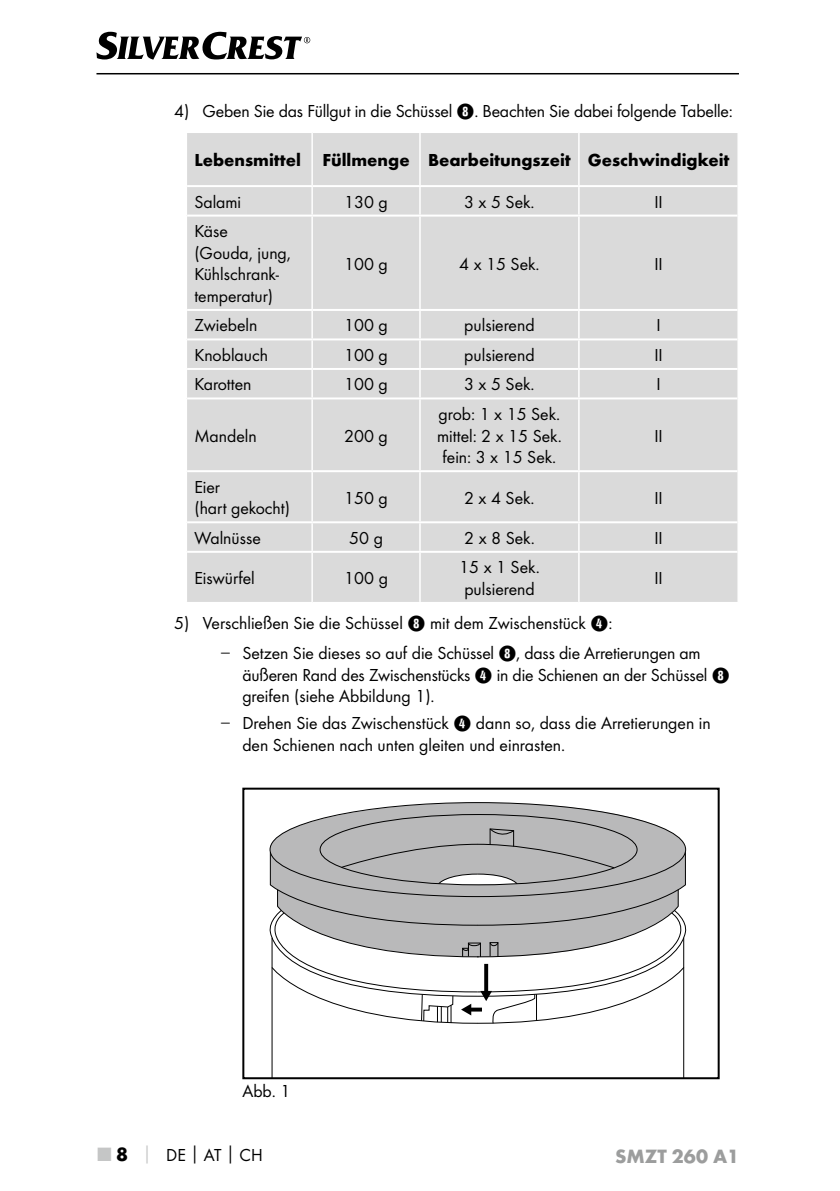
<style>
.page{position:relative;width:840px;height:1191px;background:#fff}
.page>*{position:absolute;margin:0;border:0;box-sizing:border-box;transform-origin:0 0}
.t1{font:700 20px "Futura";color:#9c9d9d}
.t2{font:18px/21.6px "Futura Boo";color:#000}
.t3{font:700 18px "Futura";color:#000}
.s1{font-family:"Hako PI Nummern"}
.s2{font-family:"Verdana";color:#565656}
.s3{font-family:"Futura";font-weight:700;font-size:20px;color:#c5c6c6}
.s4{font-family:"Futura";font-weight:700;font-size:20px}
.s5{font-family:"Futura";font-weight:700;color:#c5c6c6}
.s6{font-family:"Futura";font-weight:700}
</style>
<div class="page">
<hr style="left:96px;top:73px;width:642px;height:1px;background:#000">
<svg style="left:96px;top:32px;width:214px;height:28px"></svg>
<div style="left:187px;top:133px;width:550px;height:469px;background:#dadada"></div>
<hr style="left:187px;top:185px;width:125px;height:2px;background:#fff">
<hr style="left:312px;top:185px;width:108px;height:2px;background:#fff">
<hr style="left:420px;top:185px;width:158px;height:2px;background:#fff">
<hr style="left:578px;top:185px;width:159px;height:2px;background:#fff">
<hr style="left:187px;top:215px;width:125px;height:2px;background:#fff">
<hr style="left:312px;top:215px;width:108px;height:2px;background:#fff">
<hr style="left:420px;top:215px;width:158px;height:2px;background:#fff">
<hr style="left:578px;top:215px;width:159px;height:2px;background:#fff">
<hr style="left:187px;top:309px;width:125px;height:2px;background:#fff">
<hr style="left:312px;top:309px;width:108px;height:2px;background:#fff">
<hr style="left:420px;top:309px;width:158px;height:2px;background:#fff">
<hr style="left:578px;top:309px;width:159px;height:2px;background:#fff">
<hr style="left:187px;top:338px;width:125px;height:2px;background:#fff">
<hr style="left:312px;top:338px;width:108px;height:2px;background:#fff">
<hr style="left:420px;top:338px;width:158px;height:2px;background:#fff">
<hr style="left:578px;top:338px;width:159px;height:2px;background:#fff">
<hr style="left:187px;top:368px;width:125px;height:2px;background:#fff">
<hr style="left:312px;top:368px;width:108px;height:2px;background:#fff">
<hr style="left:420px;top:368px;width:158px;height:2px;background:#fff">
<hr style="left:578px;top:368px;width:159px;height:2px;background:#fff">
<hr style="left:187px;top:397px;width:125px;height:2px;background:#fff">
<hr style="left:312px;top:397px;width:108px;height:2px;background:#fff">
<hr style="left:420px;top:397px;width:158px;height:2px;background:#fff">
<hr style="left:578px;top:397px;width:159px;height:2px;background:#fff">
<hr style="left:187px;top:470px;width:125px;height:2px;background:#fff">
<hr style="left:312px;top:470px;width:108px;height:2px;background:#fff">
<hr style="left:420px;top:470px;width:158px;height:2px;background:#fff">
<hr style="left:578px;top:470px;width:159px;height:2px;background:#fff">
<hr style="left:187px;top:521px;width:125px;height:2px;background:#fff">
<hr style="left:312px;top:521px;width:108px;height:2px;background:#fff">
<hr style="left:420px;top:521px;width:158px;height:2px;background:#fff">
<hr style="left:578px;top:521px;width:159px;height:2px;background:#fff">
<hr style="left:187px;top:551px;width:125px;height:2px;background:#fff">
<hr style="left:312px;top:551px;width:108px;height:2px;background:#fff">
<hr style="left:420px;top:551px;width:158px;height:2px;background:#fff">
<hr style="left:578px;top:551px;width:159px;height:2px;background:#fff">
<hr style="left:311px;top:133px;width:2px;height:52px;background:#fff">
<hr style="left:419px;top:133px;width:1px;height:52px;background:#fff">
<hr style="left:578px;top:133px;width:1px;height:52px;background:#fff">
<hr style="left:311px;top:187px;width:2px;height:28px;background:#fff">
<svg style="left:419px;top:187px;width:1px;height:28px"></svg>
<svg style="left:578px;top:187px;width:1px;height:28px"></svg>
<hr style="left:311px;top:217px;width:2px;height:92px;background:#fff">
<hr style="left:419px;top:217px;width:1px;height:92px;background:#fff">
<hr style="left:578px;top:217px;width:1px;height:92px;background:#fff">
<hr style="left:311px;top:311px;width:2px;height:27px;background:#fff">
<svg style="left:737px;top:311px;width:1px;height:28px"></svg>
<hr style="left:311px;top:340px;width:2px;height:28px;background:#fff">
<hr style="left:311px;top:370px;width:2px;height:27px;background:#fff">
<svg style="left:419px;top:311px;width:1px;height:86px"></svg>
<svg style="left:578px;top:311px;width:1px;height:86px"></svg>
<svg style="left:737px;top:370px;width:1px;height:28px"></svg>
<hr style="left:311px;top:399px;width:2px;height:71px;background:#fff">
<hr style="left:419px;top:399px;width:1px;height:71px;background:#fff">
<hr style="left:578px;top:399px;width:1px;height:71px;background:#fff">
<hr style="left:311px;top:472px;width:2px;height:49px;background:#fff">
<hr style="left:419px;top:472px;width:1px;height:49px;background:#fff">
<hr style="left:578px;top:472px;width:1px;height:49px;background:#fff">
<hr style="left:311px;top:523px;width:2px;height:28px;background:#fff">
<svg style="left:419px;top:523px;width:1px;height:28px"></svg>
<svg style="left:578px;top:523px;width:1px;height:28px"></svg>
<hr style="left:311px;top:553px;width:2px;height:49px;background:#fff">
<hr style="left:419px;top:553px;width:1px;height:49px;background:#fff">
<hr style="left:578px;top:553px;width:1px;height:49px;background:#fff">
<svg style="left:292px;top:802px;width:372px;height:26px;fill:#b9b9ba"></svg>
<svg style="left:269px;top:828px;width:418px;height:248px"></svg>
<div style="left:242px;top:787px;width:477px;height:292px;border:2px solid #000"></div>
<p class="t2" style="left:174px;top:100px;width:559px">4) Geben Sie das Füllgut in die Schüssel <span class="s1">8</span>. Beachten Sie dabei folgende Tabelle:</p>
<p class="t3" style="left:194px;top:149px;width:536px">Lebensmittel Füllmenge Bearbeitungszeit Geschwindigkeit</p>
<p class="t2" style="left:194px;top:191px;width:48px">Salami</p>
<p class="t2" style="left:344px;top:191px;width:45px">130 g</p>
<p class="t2" style="left:464px;top:191px;width:70px">3 x 5 Sek.</p>
<p class="t2" style="left:654px;top:191px;width:10px">II</p>
<p class="t2" style="left:194px;top:220px;width:98px">Käse<br>(Gouda, jung,<br>Kühlschrank&shy;temperatur)</p>
<p class="t2" style="left:344px;top:253px;width:45px">100 g</p>
<p class="t2" style="left:459px;top:253px;width:80px">4 x 15 Sek.</p>
<p class="t2" style="left:654px;top:253px;width:10px">II</p>
<p class="t2" style="left:194px;top:314px;width:64px">Zwiebeln</p>
<p class="t2" style="left:344px;top:314px;width:45px">100 g</p>
<p class="t2" style="left:464px;top:314px;width:72px">pulsierend</p>
<p class="t2" style="left:656px;top:314px;width:6px">I</p>
<p class="t2" style="left:194px;top:344px;width:75px">Knoblauch</p>
<p class="t2" style="left:344px;top:344px;width:45px">100 g</p>
<p class="t2" style="left:464px;top:344px;width:72px">pulsierend</p>
<p class="t2" style="left:654px;top:344px;width:10px">II</p>
<p class="t2" style="left:194px;top:373px;width:59px">Karotten</p>
<p class="t2" style="left:344px;top:373px;width:45px">100 g</p>
<p class="t2" style="left:464px;top:373px;width:70px">3 x 5 Sek.</p>
<p class="t2" style="left:656px;top:373px;width:6px">I</p>
<p class="t2" style="left:194px;top:425px;width:64px">Mandeln</p>
<p class="t2" style="left:344px;top:425px;width:45px">200 g</p>
<p class="t2" style="left:437px;top:403px;width:124px;text-align:center">grob: 1 x 15 Sek. mittel: 2 x 15 Sek. fein: 3 x 15 Sek.</p>
<p class="t2" style="left:654px;top:425px;width:10px">II</p>
<p class="t2" style="left:194px;top:476px;width:97px">Eier<br>(hart gekocht)</p>
<p class="t2" style="left:344px;top:486px;width:45px">150 g</p>
<p class="t2" style="left:464px;top:486px;width:70px">2 x 4 Sek.</p>
<p class="t2" style="left:654px;top:486px;width:10px">II</p>
<p class="t2" style="left:194px;top:527px;width:68px">Walnüsse</p>
<p class="t2" style="left:349px;top:527px;width:35px">50 g</p>
<p class="t2" style="left:464px;top:527px;width:70px">2 x 8 Sek.</p>
<p class="t2" style="left:654px;top:527px;width:10px">II</p>
<p class="t2" style="left:194px;top:567px;width:62px">Eiswürfel</p>
<p class="t2" style="left:344px;top:567px;width:45px">100 g</p>
<p class="t2" style="left:459px;top:556px;width:80px">15 x 1 Sek. pulsierend</p>
<p class="t2" style="left:654px;top:567px;width:10px">II</p>
<p class="t2" style="left:174px;top:612px;width:439px">5) Verschließen Sie die Schüssel <span class="s1">8</span> mit dem Zwischenstück <span class="s1">4</span>:</p>
<p class="t2" style="left:242px;top:642px;width:488px;text-indent:-23px"><span class="s2">–</span> Setzen Sie dieses so auf die Schüssel <span class="s1">8</span>, dass die Arretierungen am äußeren Rand des Zwischenstücks <span class="s1">4</span> in die Schienen an der Schüssel <span class="s1">8 </span>greifen (siehe Abbildung 1).</p>
<p class="t2" style="left:242px;top:712px;width:469px;text-indent:-23px"><span class="s2">–</span> Drehen Sie das Zwischenstück <span class="s1">4</span> dann so, dass die Arretierungen in den Schienen nach unten gleiten und einrasten.</p>
<p class="t2" style="left:242px;top:1080px;width:50px">Abb. 1</p>
<p class="t2" style="left:98px;top:1144px;width:166px"><span class="s3">■</span> <span class="s4">8</span> <span class="s5">│</span> DE<span class="s6">│</span>AT<span class="s6">│</span>CH</p>
<p class="t1" style="left:614px;top:1143px;width:125px">SMZT 260 A1</p>
</div>
